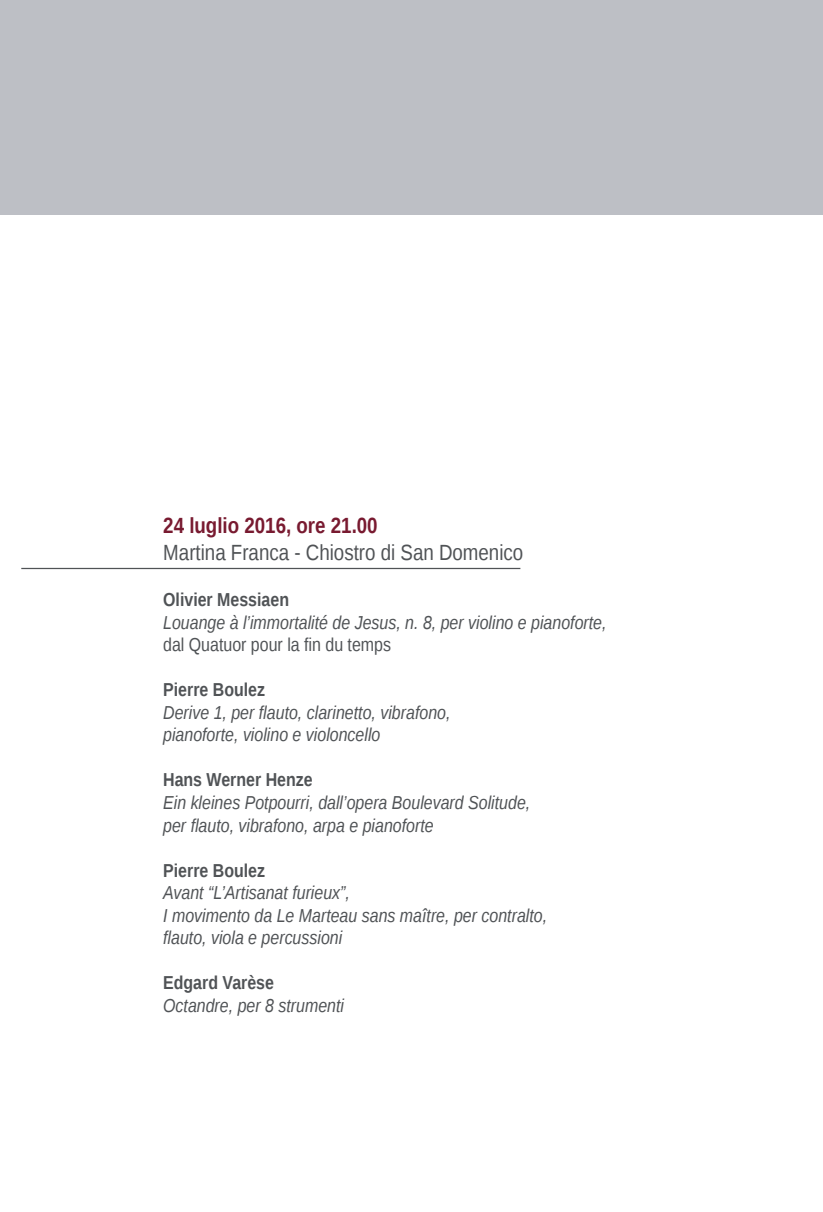
<style>
.page{position:relative;width:823px;height:1212px;background:#fff}
.page>*{position:absolute;margin:0;border:0;box-sizing:border-box;transform-origin:0 0}
.t1{font:22px "Liberation Sans";color:#505356;scale:.85 1}
.t2{font:700 22px "Liberation Sans";color:#781a30;scale:.85 1}
.t3{font:italic 18.75px/22.5px "Liberation Sans";color:#505356;scale:.85 1}
.t4{font:700 18.75px "Liberation Sans";color:#505356;scale:.85 1}
.t5{font:18.75px "Liberation Sans";color:#505356;scale:.85 1}
</style>
<div class="page">
<div style="left:0;top:0;width:822px;height:214px;background:#bdbfc5"></div>
<hr style="left:21px;top:568px;width:499px;height:1px;background:#505356">
<p class="t2" style="left:163px;top:510px;width:253px">24 luglio 2016, ore 21.00</p>
<p class="t1" style="left:163px;top:539px;width:425px">Martina Franca - Chiostro di San Domenico</p>
<p class="t4" style="left:163px;top:587px;width:149px">Olivier Messiaen</p>
<p class="t3" style="left:163px;top:611px;width:523px">Louange à l’immortalité de Jesus, n. 8, per violino e pianoforte,</p>
<p class="t5" style="left:163px;top:634px;width:269px">dal Quatuor pour la fin du temps</p>
<p class="t4" style="left:163px;top:677px;width:121px">Pierre Boulez</p>
<p class="t3" style="left:163px;top:701px;width:339px">Derive 1, per flauto, clarinetto, vibrafono, pianoforte, violino e violoncello</p>
<p class="t4" style="left:163px;top:767px;width:177px">Hans Werner Henze</p>
<p class="t3" style="left:163px;top:791px;width:433px">Ein kleines Potpourri, dall’opera Boulevard Solitude, per flauto, vibrafono, arpa e pianoforte</p>
<p class="t4" style="left:163px;top:857px;width:121px">Pierre Boulez</p>
<p class="t3" style="left:163px;top:881px;width:453px">Avant “L’Artisanat furieux”,<br>I movimento da Le Marteau sans maître, per contralto, flauto, viola e percussioni</p>
<p class="t4" style="left:163px;top:970px;width:132px">Edgard Varèse</p>
<p class="t3" style="left:163px;top:993px;width:214px">Octandre, per 8 strumenti</p>
</div>
